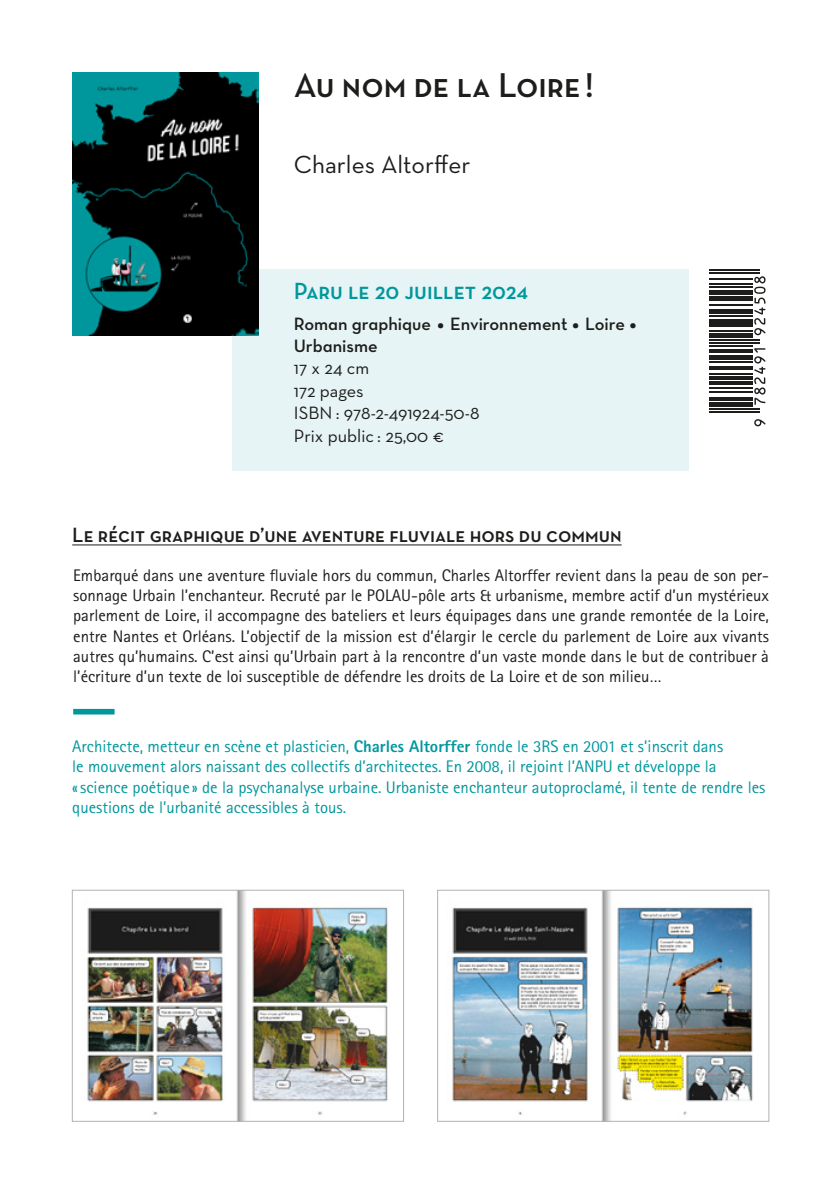
<style>
.page{position:relative;width:840px;height:1191px;background:#fff}
.page>*{position:absolute;margin:0;border:0;box-sizing:border-box;transform-origin:0 0}
.titre{font:35px "Neutra Text Demi SC";color:#1d1d1b}
.auteurs{font:25.2px "Neutra Text";color:#1d1d1b}
.parution{font:23.8px "Neutra Text Demi SC";color:#00979d}
.t1{font:21px "Neutra Text Demi SC";color:#1d1d1b}
.infos{font:18.2px/22.4px "Neutra Text Demi Alt";color:#1d1d1b}
.infos-2{font:18.2px "Neutra Text";color:#1d1d1b}
.texte_courant{font:16.8px/20.2px "Rotis Sans Serif Std";color:#1d1d1b;text-align:justify}
.resumé{font:16.8px/20.2px "Rotis Sans Serif Std";color:#00979d}
.s1{font-family:"Work Sans";font-weight:600}
.s2{font-family:"Neutra Text"}
.s3{font-weight:800}
</style>
<div class="page">
<div style="left:232px;top:269px;width:456px;height:202px;background:#e6f4f5"></div>
<hr style="left:72px;top:544px;width:549px;height:1px;background:#1d1d1b">
<div style="left:73px;top:709px;width:41px;height:5px;background:#00979d"></div>
<img style="left:72px;top:72px;width:186px;height:263px">
<img style="left:87px;top:892px;width:301px;height:227px">
<div style="left:72px;top:890px;width:331px;height:231px;border:1px solid #b2b2b2"></div>
<img style="left:452px;top:892px;width:301px;height:227px">
<div style="left:437px;top:890px;width:331px;height:231px;border:1px solid #b2b2b2"></div>
<svg style="left:709px;top:269px;width:57px;height:158px"></svg>
<hr style="left:709px;top:411px;width:50px;height:2px;background:#1d1d1b">
<hr style="left:709px;top:408px;width:50px;height:2px;background:#1d1d1b">
<div style="left:709px;top:402px;width:43px;height:5px;background:#1d1d1b"></div>
<hr style="left:709px;top:398px;width:43px;height:3px;background:#1d1d1b">
<hr style="left:709px;top:392px;width:43px;height:1px;background:#1d1d1b">
<hr style="left:709px;top:387px;width:43px;height:2px;background:#1d1d1b">
<hr style="left:709px;top:381px;width:43px;height:3px;background:#1d1d1b">
<hr style="left:709px;top:376px;width:43px;height:3px;background:#1d1d1b">
<hr style="left:709px;top:373px;width:43px;height:2px;background:#1d1d1b">
<hr style="left:709px;top:366px;width:43px;height:3px;background:#1d1d1b">
<hr style="left:709px;top:361px;width:43px;height:2px;background:#1d1d1b">
<div style="left:709px;top:355px;width:43px;height:5px;background:#1d1d1b"></div>
<hr style="left:709px;top:349px;width:43px;height:3px;background:#1d1d1b">
<hr style="left:709px;top:345px;width:43px;height:1px;background:#1d1d1b">
<hr style="left:709px;top:342px;width:50px;height:1px;background:#1d1d1b">
<hr style="left:709px;top:339px;width:50px;height:1px;background:#1d1d1b">
<hr style="left:709px;top:333px;width:43px;height:4px;background:#1d1d1b">
<hr style="left:709px;top:330px;width:43px;height:1px;background:#1d1d1b">
<hr style="left:709px;top:324px;width:43px;height:3px;background:#1d1d1b">
<hr style="left:709px;top:319px;width:43px;height:3px;background:#1d1d1b">
<hr style="left:709px;top:315px;width:43px;height:1px;background:#1d1d1b">
<hr style="left:709px;top:309px;width:43px;height:4px;background:#1d1d1b">
<hr style="left:709px;top:304px;width:43px;height:2px;background:#1d1d1b">
<hr style="left:709px;top:297px;width:43px;height:4px;background:#1d1d1b">
<hr style="left:709px;top:291px;width:43px;height:4px;background:#1d1d1b">
<hr style="left:709px;top:286px;width:43px;height:2px;background:#1d1d1b">
<hr style="left:709px;top:283px;width:43px;height:2px;background:#1d1d1b">
<hr style="left:709px;top:279px;width:43px;height:1px;background:#1d1d1b">
<hr style="left:709px;top:273px;width:50px;height:1px;background:#1d1d1b">
<hr style="left:709px;top:270px;width:50px;height:1px;background:#1d1d1b">
<svg style="left:753px;top:419px;width:12px;height:7px"></svg>
<svg style="left:753px;top:348px;width:12px;height:57px"></svg>
<svg style="left:753px;top:276px;width:12px;height:59px"></svg>
<p class="titre" style="left:294px;top:63px;width:301px">Au nom de la Loire !</p>
<p class="auteurs" style="left:294px;top:149px;width:178px">Charles Altorffer</p>
<p class="parution" style="left:294px;top:277px;width:236px">Paru le 20 juillet 2024</p>
<p class="infos" style="left:294px;top:312px;width:344px">Roman graphique <span class="s1">•</span> Environnement <span class="s1">•</span> Loire <span class="s1">•<br></span>Urbanisme<br><span class="s2">17 x 24 cm</span></p>
<p class="infos-2" style="left:294px;top:380px;width:71px">172 pages</p>
<p class="infos-2" style="left:294px;top:402px;width:187px">ISBN : 978-2-491924-50-8</p>
<p class="infos-2" style="left:294px;top:424px;width:151px">Prix public : 25,00 €</p>
<p class="t1" style="left:72px;top:522px;width:550px">Le récit graphique d’une aventure fluviale hors du commun</p>
<p class="texte_courant" style="left:73px;top:565px;width:697px">Embarqué dans une aventure fluviale hors du commun, Charles Altorffer revient dans la peau de son per&shy;sonnage Urbain l’enchanteur. Recruté par le POLAU-pôle arts &amp; urbanisme, membre actif d’un mystérieux parlement de Loire, il accompagne des bateliers et leurs équipages dans une grande remontée de la Loire, entre Nantes et Orléans. L’objectif de la mission est d’élargir le cercle du parlement de Loire aux vivants autres qu’humains. C’est ainsi qu’Urbain part à la rencontre d’un vaste monde dans le but de contribuer à l’écriture d’un texte de loi susceptible de défendre les droits de La Loire et de son milieu…</p>
<p class="resumé" style="left:72px;top:736px;width:694px">Architecte, metteur en scène et plasticien, <span class="s3">Charles Altorffer</span> fonde le 3RS en 2001 et s’inscrit dans<br>le mouvement alors naissant des collectifs d’architectes. En 2008, il rejoint l’ANPU et développe la «science poétique » de la psychanalyse urbaine. Urbaniste enchanteur autoproclamé, il tente de rendre les questions de l’urbanité accessibles à tous.</p>
</div>
